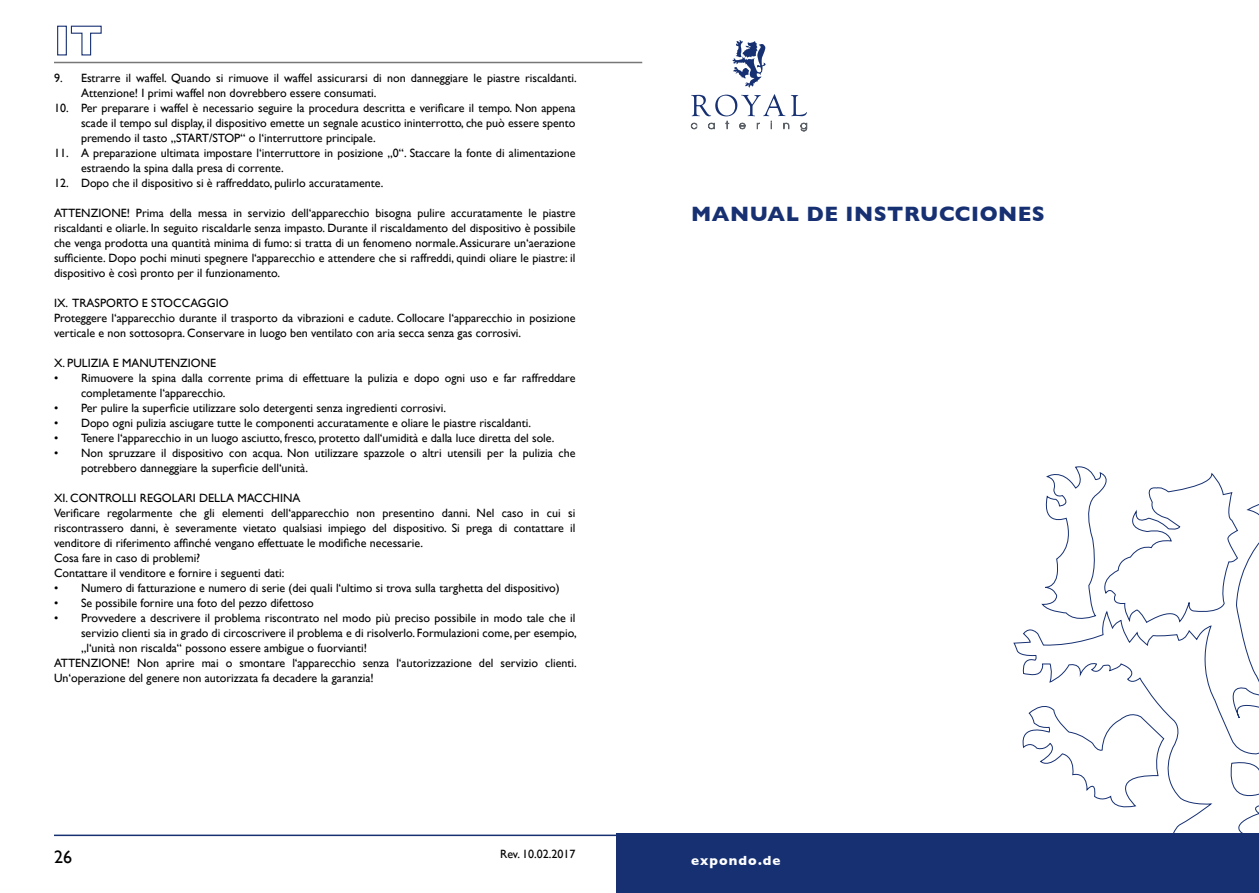
<style>
.page{position:relative;width:1259px;height:893px;background:#fff}
.page>*{position:absolute;margin:0;border:0;box-sizing:border-box;transform-origin:0 0}
.t1{font:700 21.15px "Gill Sans";letter-spacing:.025em;color:#163072}
.t2{font:18px "Gill Sans";color:#000}
.t3{font:700 13.5px "Gill Sans";letter-spacing:.08em;color:#fff}
.t4{font:12px/15px "Gill Sans";color:#000}
</style>
<div class="page">
<hr style="left:54px;top:62px;width:588px;height:1px;background:#777776">
<hr style="left:54px;top:835px;width:588px;height:1px;background:#163072">
<div style="left:57px;top:26px;width:10px;height:29px;border:1px solid #163072"></div>
<svg style="left:70px;top:25px;width:32px;height:31px"></svg>
<svg style="left:1013px;top:504px;width:246px;height:329px"></svg>
<svg style="left:1018px;top:700px;width:147px;height:111px"></svg>
<svg style="left:1041px;top:466px;width:197px;height:158px"></svg>
<div style="left:617px;top:833px;width:642px;height:60px;background:#163072"></div>
<svg style="left:732px;top:40px;width:34px;height:48px"></svg>
<svg style="left:690px;top:94px;width:117px;height:38px"></svg>
<p class="t4" style="left:81px;top:70px;width:497px;text-indent:-27px">9. Estrarre il waffel. Quando si rimuove il waffel assicurarsi di non danneggiare le piastre riscaldanti.<br>Attenzione! I primi waffel non dovrebbero essere consumati.</p>
<p class="t4" style="left:81px;top:100px;width:496px;text-align:justify;text-indent:-27px">10. Per preparare i waffel è necessario seguire la procedura descritta e verificare il tempo. Non appena scade il tempo sul display, il dispositivo emette un segnale acustico ininterrotto, che può essere spento premendo il tasto „START/STOP“ o l‘interruttore principale.</p>
<p class="t4" style="left:81px;top:145px;width:496px;text-indent:-27px">11. A preparazione ultimata impostare l‘interruttore in posizione „0“. Staccare la fonte di alimentazione estraendo la spina dalla presa di corrente.</p>
<p class="t4" style="left:54px;top:175px;width:331px">12. Dopo che il dispositivo si è raffreddato, pulirlo accuratamente.</p>
<p class="t4" style="left:54px;top:205px;width:523px;text-align:justify">ATTENZIONE! Prima della messa in servizio dell‘apparecchio bisogna pulire accuratamente le piastre riscaldanti e oliarle. In seguito riscaldarle senza impasto. Durante il riscaldamento del dispositivo è possibile che venga prodotta una quantità minima di fumo: si tratta di un fenomeno normale. Assicurare un‘aerazione sufficiente. Dopo pochi minuti spegnere l‘apparecchio e attendere che si raffreddi, quindi oliare le piastre: il dispositivo è così pronto per il funzionamento.</p>
<p class="t4" style="left:54px;top:295px;width:523px">IX. TRASPORTO E STOCCAGGIO<br>Proteggere l‘apparecchio durante il trasporto da vibrazioni e cadute. Collocare l‘apparecchio in posizione verticale e non sottosopra. Conservare in luogo ben ventilato con aria secca senza gas corrosivi.</p>
<p class="t4" style="left:54px;top:355px;width:164px">X. PULIZIA E MANUTENZIONE</p>
<p class="t4" style="left:81px;top:370px;width:496px;text-indent:-27px">• Rimuovere la spina dalla corrente prima di effettuare la pulizia e dopo ogni uso e far raffreddare completamente l‘apparecchio.</p>
<p class="t4" style="left:54px;top:400px;width:393px">• Per pulire la superficie utilizzare solo detergenti senza ingredienti corrosivi.</p>
<p class="t4" style="left:54px;top:415px;width:478px">• Dopo ogni pulizia asciugare tutte le componenti accuratamente e oliare le piastre riscaldanti.</p>
<p class="t4" style="left:54px;top:430px;width:502px">• Tenere l‘apparecchio in un luogo asciutto, fresco, protetto dall‘umidità e dalla luce diretta del sole.</p>
<p class="t4" style="left:81px;top:445px;width:496px;text-indent:-27px">• Non spruzzare il dispositivo con acqua. Non utilizzare spazzole o altri utensili per la pulizia che potrebbero danneggiare la superficie dell‘unità.</p>
<p class="t4" style="left:54px;top:490px;width:523px">XI. CONTROLLI REGOLARI DELLA MACCHINA<br>Verificare regolarmente che gli elementi dell‘apparecchio non presentino danni. Nel caso in cui si riscontrassero danni, è severamente vietato qualsiasi impiego del dispositivo. Si prega di contattare il venditore di riferimento affinché vengano effettuate le modifiche necessarie.<br>Cosa fare in caso di problemi?<br>Contattare il venditore e fornire i seguenti dati:</p>
<p class="t4" style="left:54px;top:580px;width:507px">• Numero di fatturazione e numero di serie (dei quali l‘ultimo si trova sulla targhetta del dispositivo)</p>
<p class="t4" style="left:54px;top:595px;width:261px">• Se possibile fornire una foto del pezzo difettoso</p>
<p class="t4" style="left:54px;top:610px;width:523px">• Provvedere a descrivere il problema riscontrato nel modo più preciso possibile in modo tale che il</p>
<p class="t4" style="left:81px;top:625px;width:497px">servizio clienti sia in grado di circoscrivere il problema e di risolverlo. Formulazioni come, per esempio,</p>
<p class="t4" style="left:81px;top:640px;width:287px">„l‘unità non riscalda“ possono essere ambigue o fuorvianti!</p>
<p class="t4" style="left:54px;top:655px;width:524px">ATTENZIONE! Non aprire mai o smontare l‘apparecchio senza l‘autorizzazione del servizio clienti.</p>
<p class="t4" style="left:54px;top:670px;width:321px">Un‘operazione del genere non autorizzata fa decadere la garanzia!</p>
<h2 class="t2" style="left:54px;top:846px;width:19px">26</h2>
<p class="t4" style="left:500px;top:846px;width:77px">Rev. 10.02.2017</p>
<h1 class="t1" style="left:691px;top:201px;width:355px">MANUAL DE INSTRUCCIONES</h1>
<p class="t3" style="left:691px;top:852px;width:91px">expondo.de</p>
</div>
